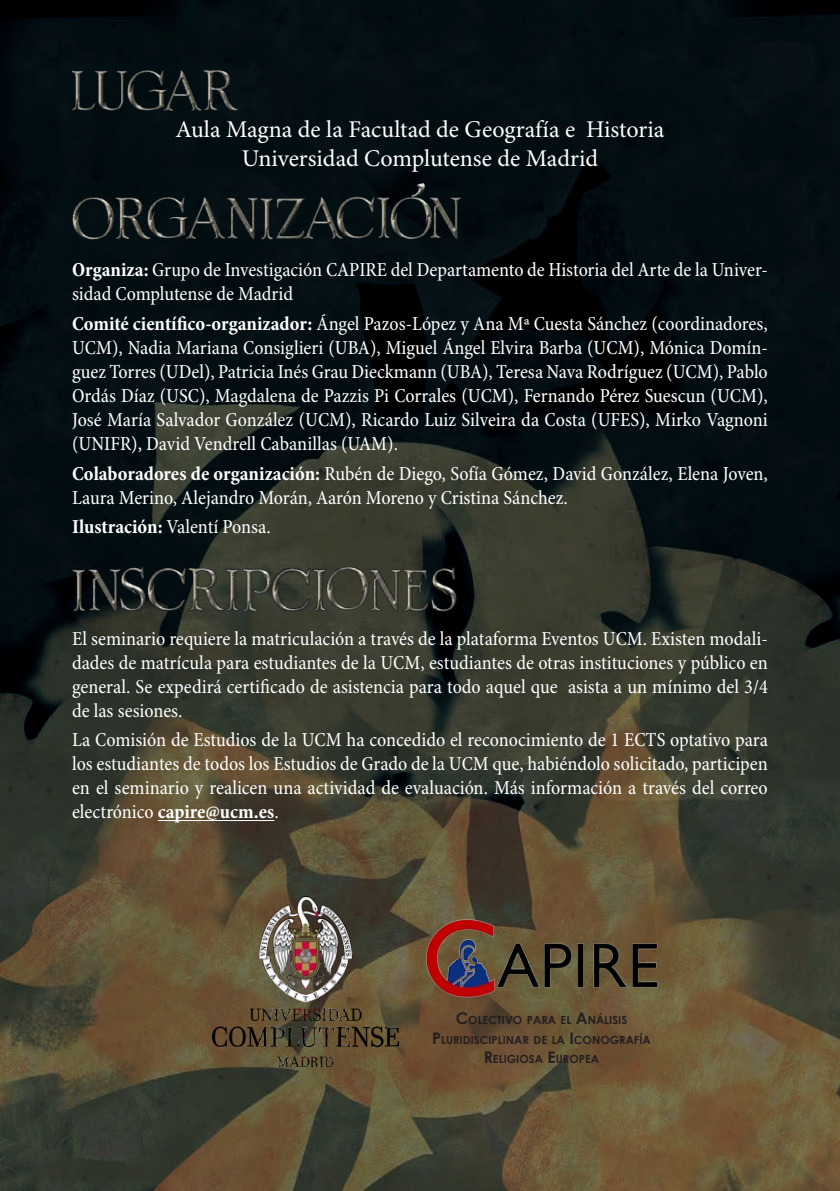
<style>
.page{position:relative;width:840px;height:1191px;background:#fff}
.page>*{position:absolute;margin:0;border:0;box-sizing:border-box;transform-origin:0 0}
.t1{font:24px/28.8px "Minion Pro";color:#fff;text-align:center}
.t2{font:condensed 20px/24px "Minion Pro";color:#fff;text-align:justify}
.t3{font:700 11.2px/19.2px "Century Gothic";color:#231f20;text-align:center}
.s1{font-weight:700}
.s2{font-size:16px}
</style>
<div class="page">
<img style="left:0;top:0;width:839px;height:1191px">
<img style="left:69px;top:54px;width:170px;height:63px">
<hr style="left:158px;top:820px;width:116px;height:1px;background:#fff">
<img style="left:69px;top:185px;width:400px;height:65px">
<img style="left:65px;top:556px;width:398px;height:67px">
<img style="left:422px;top:910px;width:238px;height:96px">
<img style="left:212px;top:896px;width:186px;height:171px">
<img style="left:411px;top:183px;width:13px;height:14px">
<p class="t1" style="left:175px;top:116px;width:490px">Aula Magna de la Facultad de Geografía e Historia<br>Universidad Complutense de Madrid</p>
<p class="t2" style="left:72px;top:259px;width:697px"><span class="s1">Organiza:</span> Grupo de Investigación CAPIRE del Departamento de Historia del Arte de la Univer&shy;sidad Complutense de Madrid</p>
<p class="t2" style="left:72px;top:312px;width:697px"><span class="s1">Comité científico-organizador:</span> Ángel Pazos-López y Ana Mª Cuesta Sánchez (coordinadores, UCM), Nadia Mariana Consiglieri (UBA), Miguel Ángel Elvira Barba (UCM), Mónica Domín&shy;guez Torres (UDel), Patricia Inés Grau Dieckmann (UBA), Teresa Nava Rodríguez (UCM), Pablo Ordás Díaz (USC), Magdalena de Pazzis Pi Corrales (UCM), Fernando Pérez Suescun (UCM), José María Salvador González (UCM), Ricardo Luiz Silveira da Costa (UFES), Mirko Vagnoni (UNIFR), David Vendrell Cabanillas (UAM).</p>
<p class="t2" style="left:72px;top:462px;width:697px"><span class="s1">Colaboradores de organización:</span> Rubén de Diego, Sofía Gómez, David González, Elena Joven,<br>Laura Merino, Alejandro Morán, Aarón Moreno y Cristina Sánchez.</p>
<p class="t2" style="left:72px;top:516px;width:200px"><span class="s1">Ilustración:</span> Valentí Ponsa.</p>
<p class="t2" style="left:72px;top:627px;width:697px">El seminario requiere la matriculación a través de la plataforma Eventos UCM. Existen modali&shy;dades de matrícula para estudiantes de la UCM, estudiantes de otras instituciones y público en general. Se expedirá certificado de asistencia para todo aquel que asista a un mínimo del 3/4 de las sesiones.</p>
<p class="t2" style="left:72px;top:729px;width:697px">La Comisión de Estudios de la UCM ha concedido el reconocimiento de 1 ECTS optativo para los estudiantes de todos los Estudios de Grado de la UCM que, habiéndolo solicitado, participen en el seminario y realicen una actividad de evaluación. Más información a través del correo electrónico <span class="s1">capire@ucm.es</span>.</p>
<p class="t3" style="left:455px;top:1010px;width:173px"><span class="s2">C</span>OLECTIVO PARA EL <span class="s2">A</span>NÁLISIS</p>
<p class="t3" style="left:432px;top:1029px;width:220px"><span class="s2">P</span> LURIDISCIPLINAR DE LA <span class="s2">I</span> CONOGRAFÍA<br><span class="s2">R</span>ELIGIOSA <span class="s2">E</span>UROPEA</p>
</div>
